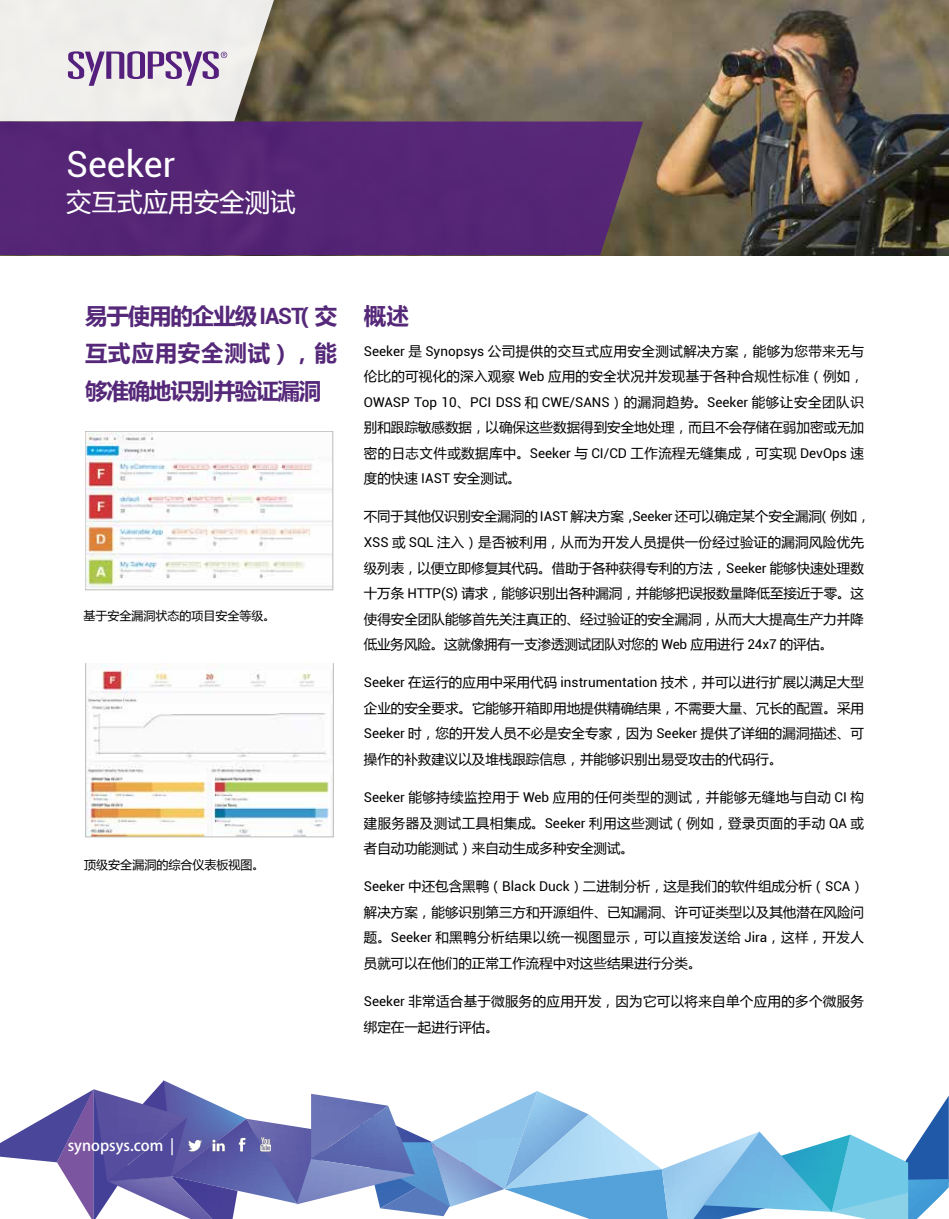
<style>
.page{position:relative;width:949px;height:1219px;background:#fff}
.page>*{position:absolute;margin:0;border:0;box-sizing:border-box;transform-origin:0 0}
.t1{font:36px "Roboto";color:#fff}
.t2{font:25.5px "Microsoft Ya Hei";color:#fff}
.t3{font:700 22.5px/37.5px "Microsoft Ya Hei";letter-spacing:-.05em;color:#552879;text-align:justify}
.t4{font:700 22.5px "Microsoft Ya Hei";color:#542778}
.t5{font:500 15px "Roboto";color:#fff}
.t6{font:13.5px/25.5px "Microsoft Ya Hei";color:#000;text-align:justify}
.t7{font:13.5px/25.5px "Microsoft Ya Hei";letter-spacing:.02em;color:#000}
.t8{font:13.5px/25.5px "Microsoft Ya Hei";letter-spacing:.025em;color:#000}
.t9{font:13.5px "Roboto";color:#000}
.t10{font:12px "Microsoft Ya Hei";color:#000}
.s1{font-family:"Roboto"}
.s2{font-family:"Microsoft Ya Hei"}
</style>
<div class="page">
<img style="left:274px;top:0;width:675px;height:255px">
<div style="left:0;top:121px;width:643px;height:134px;background:#552576"></div>
<svg style="left:0;top:0;width:274px;height:121px;background:#dbd6d8"></svg>
<img style="left:87px;top:433px;width:244px;height:155px">
<div style="left:85px;top:431px;width:248px;height:159px;border:1px solid #bbbbb8"></div>
<svg style="left:85px;top:663px;width:249px;height:174px"></svg>
<svg style="left:0;top:1080px;width:948px;height:139px"></svg>
<h1 class="t1" style="left:66px;top:139px;width:111px">Seeker</h1>
<h2 class="t2" style="left:66px;top:184px;width:231px">交互式应用安全测试</h2>
<h3 class="t3" style="left:85px;top:296px;width:253px">易于使用的企业级<span class="s1">IAST</span>（交互式应用安全测试），能够准确地识别并验证漏洞</h3>
<h3 class="t4" style="left:364px;top:300px;width:47px">概述</h3>
<p class="t7" style="left:364px;top:338px;width:501px"><span class="s1">Seeker</span> 是 <span class="s1">Synopsys</span> 公司提供的交互式应用安全测试解决方案，能够为您带来无与伦比的可视化的深入观察 <span class="s1">Web</span> 应用的安全状况并发现基于各种合规性标准（例如，</p>
<p class="t9" style="left:364px;top:392px;width:501px">OWASP Top 10<span class="s2">、</span>PCI DSS <span class="s2">和</span> CWE/SANS<span class="s2">）的漏洞趋势。</span>Seeker <span class="s2">能够让安全团队识</span></p>
<p class="t6" style="left:364px;top:414px;width:501px">别和跟踪敏感数据，以确保这些数据得到安全地处理，而且不会存储在弱加密或无加密的日志文件或数据库中。<span class="s1">Seeker</span> 与 <span class="s1">CI/CD</span> 工作流程无缝集成，可实现 <span class="s1">DevOps</span> 速度的快速 <span class="s1">IAST</span> 安全测试。</p>
<p class="t6" style="left:364px;top:503px;width:508px;text-align:left">不同于其他仅识别安全漏洞的 <span class="s1">IAST</span> 解决方案，<span class="s1">Seeker</span> 还可以确定某个安全漏洞（例如，<span class="s1">XSS</span> 或 <span class="s1">SQL</span> 注入）是否被利用，从而为开发人员提供一份经过验证的漏洞风险优先级列表，以便立即修复其代码。借助于各种获得专利的方法，<span class="s1">Seeker</span> 能够快速处理数十万条 <span class="s1">HTTP(S)</span> 请求，能够识别出各种漏洞，并能够把误报数量降低至接近于零。这使得安全团队能够首先关注真正的、经过验证的安全漏洞，从而大大提高生产力并降低业务风险。这就像拥有一支渗透测试团队对您的 <span class="s1">Web</span> 应用进行 <span class="s1">24x7</span> 的评估。</p>
<p class="t6" style="left:364px;top:669px;width:501px"><span class="s1">Seeker</span> 在运行的应用中采用代码 <span class="s1">instrumentation</span> 技术，并可以进行扩展以满足大型企业的安全要求。它能够开箱即用地提供精确结果，不需要大量、冗长的配置。采用<span class="s1">Seeker</span> 时，您的开发人员不必是安全专家，因为 <span class="s1">Seeker</span> 提供了详细的漏洞描述、可操作的补救建议以及堆栈跟踪信息，并能够识别出易受攻击的代码行。</p>
<p class="t6" style="left:364px;top:784px;width:501px"><span class="s1">Seeker</span> 能够持续监控用于 <span class="s1">Web</span> 应用的任何类型的测试，并能够无缝地与自动 <span class="s1">CI</span> 构建服务器及测试工具相集成。<span class="s1">Seeker</span> 利用这些测试（例如，登录页面的手动 <span class="s1">QA</span> 或者自动功能测试）来自动生成多种安全测试。</p>
<p class="t6" style="left:364px;top:873px;width:501px"><span class="s1">Seeker</span> 中还包含黑鸭（<span class="s1">Black Duck</span>）二进制分析，这是我们的软件组成分析（<span class="s1">SCA</span>）解决方案，能够识别第三方和开源组件、已知漏洞、许可证类型以及其他潜在风险问题。<span class="s1">Seeker</span> 和黑鸭分析结果以统一视图显示，可以直接发送给 <span class="s1">Jira</span>，这样，开发人员就可以在他们的正常工作流程中对这些结果进行分类。</p>
<p class="t8" style="left:364px;top:988px;width:501px"><span class="s1">Seeker</span> 非常适合基于微服务的应用开发，因为它可以将来自单个应用的多个微服务绑定在一起进行评估。</p>
<p class="t10" style="left:84px;top:607px;width:193px">基于安全漏洞状态的项目安全等级。</p>
<p class="t10" style="left:84px;top:857px;width:182px">顶级安全漏洞的综合仪表板视图。</p>
<p class="t5" style="left:68px;top:1137px;width:108px">synopsys.com |</p>
</div>
